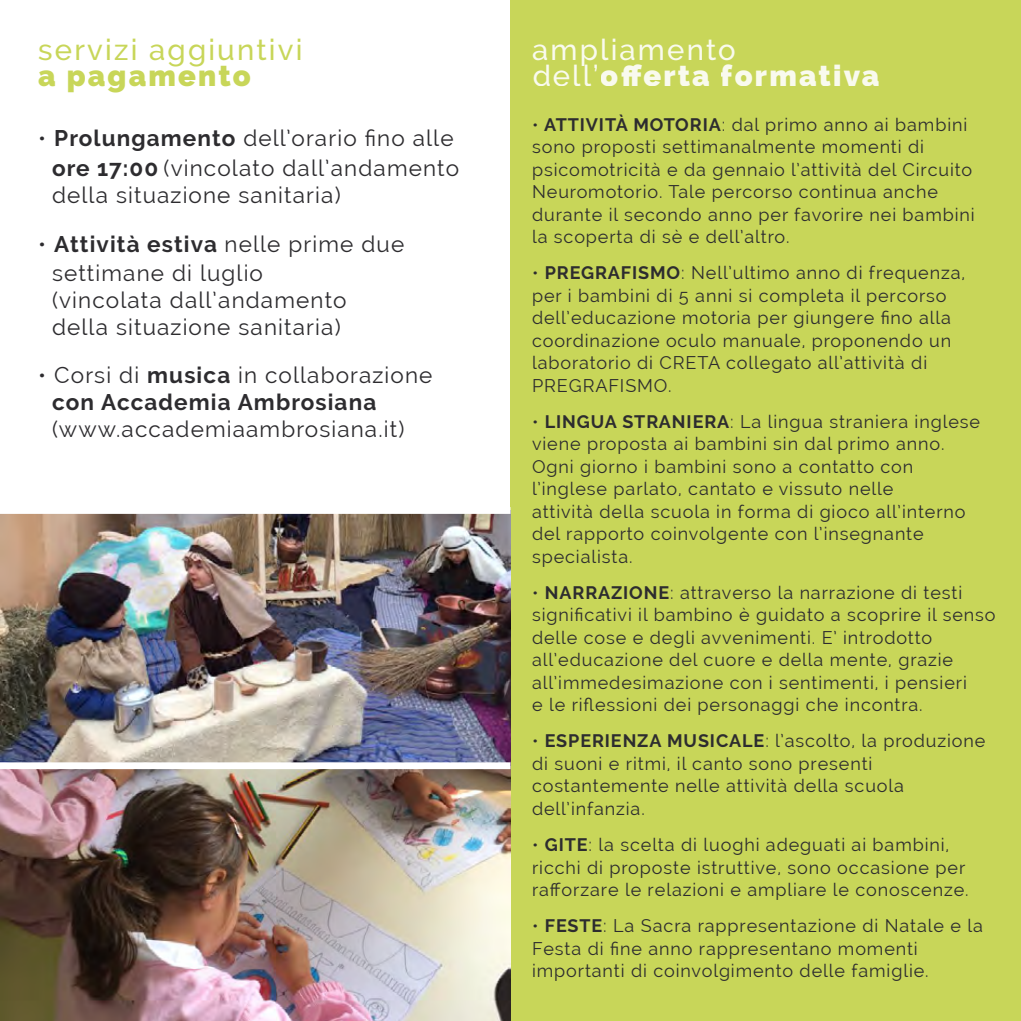
<style>
.page{position:relative;width:1021px;height:1021px;background:#fff}
.page>*{position:absolute;margin:0;border:0;box-sizing:border-box;transform-origin:0 0}
.t1{font:500 29.25px/25.9px "Raleway";letter-spacing:.075em;color:#fff}
.t2{font:500 29.25px "Raleway";letter-spacing:.075em;color:#c8d659}
.t3{font:900 29.25px "Raleway";letter-spacing:.075em;color:#c8d659}
.t4{font:22.5px/29.2px "Raleway";letter-spacing:.05em;color:#2d2c2f}
.t5{font:700 22.5px/27px "Raleway";letter-spacing:.05em;color:#2d2c2f}
.t6{font:18px/22.5px "Raleway";letter-spacing:.05em;color:#2d2c2f}
.s1{font-weight:700}
.s2{font-weight:400}
.s3{font-weight:900}
</style>
<div class="page">
<div style="left:510px;top:0;width:510px;height:1020px;background:#c8d659"></div>
<img style="left:0;top:514px;width:510px;height:506px">
<div style="left:0;top:762px;width:510px;height:7px;background:#fff"></div>
<h1 class="t2" style="left:38px;top:32px;width:266px">servizi aggiuntivi</h1>
<h1 class="t3" style="left:38px;top:58px;width:214px">a pagamento</h1>
<p class="t4" style="left:38px;top:124px;width:422px;text-align:right">• <span class="s1">Prolungamento</span> dell’orario fino alle <span class="s1">ore 17:00</span> (vincolato dall’andamento</p>
<p class="t4" style="left:52px;top:180px;width:290px">della situazione sanitaria)</p>
<p class="t4" style="left:52px;top:229px;width:354px;text-indent:-14px">• <span class="s1">Attività estiva</span> nelle prime due settimane di luglio</p>
<p class="t4" style="left:52px;top:287px;width:296px;line-height:27px">(vincolata dall’andamento della situazione sanitaria)</p>
<p class="t5" style="left:52px;top:361px;width:382px;text-indent:-14px"><span class="s2">• Corsi di</span> musica <span class="s2">in collaborazione </span>con Accademia Ambrosiana</p>
<p class="t4" style="left:52px;top:414px;width:354px">(www.accademiaambrosiana.it)</p>
<h1 class="t1" style="left:532px;top:36px;width:349px">ampliamento dell’<span class="s3">offerta formativa</span></h1>
<p class="t6" style="left:532px;top:113px;width:444px">• <span class="s1">ATTIVITÀ MOTORIA</span>: dal primo anno ai bambini sono proposti settimanalmente momenti di psicomotricità e da gennaio l’attività del Circuito Neuromotorio. Tale percorso continua anche durante il secondo anno per favorire nei bambini la scoperta di sè e dell’altro.</p>
<p class="t6" style="left:532px;top:261px;width:434px">• <span class="s1">PREGRAFISMO</span>: Nell’ultimo anno di frequenza, per i bambini di 5 anni si completa il percorso dell’educazione motoria per giungere fino alla coordinazione oculo manuale, proponendo un laboratorio di CRETA collegato all’attività di PREGRAFISMO.</p>
<p class="t6" style="left:532px;top:410px;width:449px">• <span class="s1">LINGUA STRANIERA</span>: La lingua straniera inglese viene proposta ai bambini sin dal primo anno.<br>Ogni giorno i bambini sono a contatto con l’inglese parlato, cantato e vissuto nelle<br>attività della scuola in forma di gioco all’interno del rapporto coinvolgente con l’insegnante specialista.</p>
<p class="t6" style="left:532px;top:581px;width:465px">• <span class="s1">NARRAZIONE</span>: attraverso la narrazione di testi significativi il bambino è guidato a scoprire il senso delle cose e degli avvenimenti. E’ introdotto all’educazione del cuore e della mente, grazie all’immedesimazione con i sentimenti, i pensieri<br>e le riflessioni dei personaggi che incontra.</p>
<p class="t6" style="left:532px;top:729px;width:455px">• <span class="s1">ESPERIENZA MUSICALE</span>: l’ascolto, la produzione di suoni e ritmi, il canto sono presenti costantemente nelle attività della scuola dell’infanzia.</p>
<p class="t6" style="left:532px;top:833px;width:438px">• <span class="s1">GITE</span>: la scelta di luoghi adeguati ai bambini, ricchi di proposte istruttive, sono occasione per rafforzare le relazioni e ampliare le conoscenze.</p>
<p class="t6" style="left:532px;top:914px;width:452px">• <span class="s1">FESTE</span>: La Sacra rappresentazione di Natale e la<br>Festa di fine anno rappresentano momenti importanti di coinvolgimento delle famiglie.</p>
</div>
